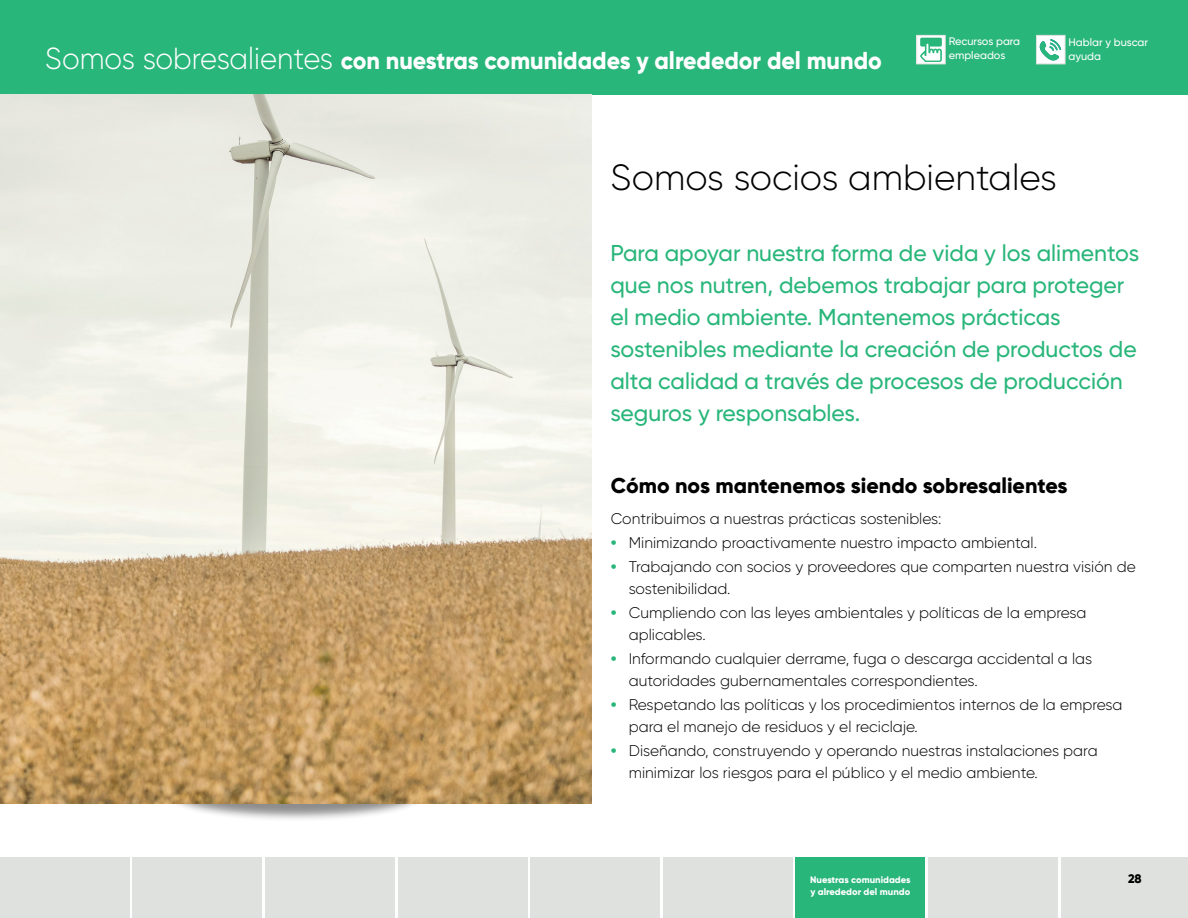
<style>
.page{position:relative;width:1188px;height:918px;background:#fff}
.page>*{position:absolute;margin:0;border:0;box-sizing:border-box;transform-origin:0 0}
.t1{font:300 36.45px "Gilroy";color:#000}
.t2{font:800 24.45px "Gilroy";color:#fff;scale:.95 1}
.t3{font:500 22.95px/32px "Gilroy";color:#28b67a}
.t4{font:800 21.45px "Gilroy";color:#000}
.t5{font:300 15.45px/21.5px "Gilroy";color:#000}
.t6{font:800 12.45px "Gilroy";color:#000}
.t7{font:500 10.95px/14px "Gilroy";color:#fff}
.t8{font:800 9.45px "Gilroy";color:#fff}
.s1{font-weight:300;font-size:30.45px}
.s2{font-weight:800;color:#28b67a}
</style>
<div class="page">
<div style="left:0;top:857px;width:130px;height:61px;background:#dfe1df"></div>
<div style="left:265px;top:857px;width:130px;height:61px;background:#dfe1df"></div>
<div style="left:398px;top:857px;width:129px;height:61px;background:#dfe1df"></div>
<div style="left:530px;top:857px;width:130px;height:61px;background:#dfe1df"></div>
<div style="left:663px;top:857px;width:130px;height:61px;background:#dfe1df"></div>
<div style="left:133px;top:857px;width:129px;height:61px;background:#dfe1df"></div>
<div style="left:928px;top:857px;width:130px;height:61px;background:#dfe1df"></div>
<div style="left:1061px;top:857px;width:127px;height:61px;background:#dfe1df"></div>
<div style="left:796px;top:857px;width:129px;height:61px;background:#28b67a"></div>
<div style="left:0;top:0;width:1188px;height:94px;background:#28b67a"></div>
<div style="left:166px;top:764px;width:260px;height:58px;background:#000;opacity:.45"></div>
<img style="left:0;top:95px;width:592px;height:708px">
<svg style="left:918px;top:37px;width:26px;height:25px"></svg>
<div style="left:920px;top:38px;width:22px;height:9px;background:#28b67a;border-radius:2px"></div>
<svg style="left:920px;top:42px;width:22px;height:20px"></svg>
<div style="left:916px;top:35px;width:30px;height:29px;border:1px solid #dfe1df"></div>
<div style="left:1036px;top:35px;width:29px;height:29px;background:#fff;border:1px solid #dfe1df"></div>
<svg style="left:1040px;top:39px;width:21px;height:21px"></svg>
<h2 class="t2" style="left:45px;top:45px;width:882px"><span class="s1">Somos sobresalientes</span> con nuestras comunidades y alrededor del mundo</h2>
<p class="t7" style="left:949px;top:35px;width:73px">Recursos para empleados</p>
<p class="t7" style="left:1068px;top:35px;width:81px">Hablar y buscar ayuda</p>
<h1 class="t1" style="left:610px;top:155px;width:448px">Somos socios ambientales</h1>
<p class="t3" style="left:610px;top:237px;width:530px">Para apoyar nuestra forma de vida y los alimentos que nos nutren, debemos trabajar para proteger el medio ambiente. Mantenemos prácticas sostenibles mediante la creación de productos de alta calidad a través de procesos de producción seguros y responsables.</p>
<h3 class="t4" style="left:611px;top:472px;width:458px">Cómo nos mantenemos siendo sobresalientes</h3>
<p class="t5" style="left:611px;top:507px;width:332px">Contribuimos a nuestras prácticas sostenibles:</p>
<p class="t5" style="left:611px;top:532px;width:428px"><span class="s2">•</span> Minimizando proactivamente nuestro impacto ambiental.</p>
<p class="t5" style="left:629px;top:556px;width:509px;text-indent:-18px"><span class="s2">•</span> Trabajando con socios y proveedores que comparten nuestra visión de sostenibilidad.</p>
<p class="t5" style="left:629px;top:602px;width:459px;text-indent:-18px"><span class="s2">•</span> Cumpliendo con las leyes ambientales y políticas de la empresa aplicables.</p>
<p class="t5" style="left:629px;top:648px;width:465px;text-indent:-18px"><span class="s2">•</span> Informando cualquier derrame, fuga o descarga accidental a las autoridades gubernamentales correspondientes.</p>
<p class="t5" style="left:629px;top:694px;width:495px;text-indent:-18px"><span class="s2">•</span> Respetando las políticas y los procedimientos internos de la empresa para el manejo de residuos y el reciclaje.</p>
<p class="t5" style="left:629px;top:740px;width:470px;text-indent:-18px"><span class="s2">•</span> Diseñando, construyendo y operando nuestras instalaciones para minimizar los riesgos para el público y el medio ambiente.</p>
<p class="t8" style="left:810px;top:873px;width:102px">Nuestras comunidades</p>
<p class="t6" style="left:1128px;top:871px;width:15px">28</p>
<p class="t8" style="left:810px;top:886px;width:101px">y alrededor del mundo</p>
</div>
